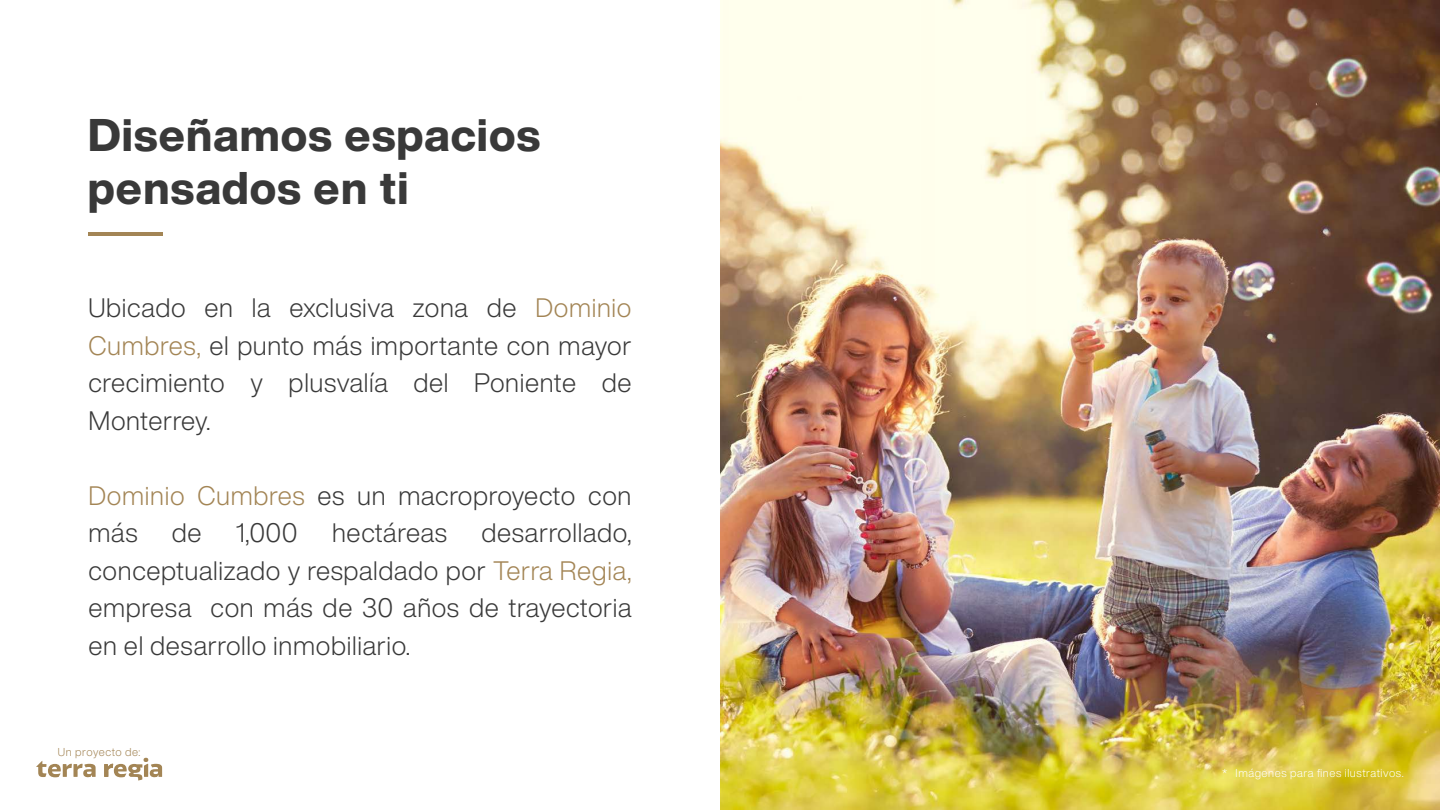
<style>
.page{position:relative;width:1440px;height:810px;background:#fff}
.page>*{position:absolute;margin:0;border:0;box-sizing:border-box;transform-origin:0 0}
.t1{font:800 45px/52.5px "Helvetica Now Display";letter-spacing:.025em;color:#393939}
.t2{font:300 26.25px/37.5px "Helvetica Now Display";letter-spacing:.025em;color:#393939;text-align:justify}
.t3{font:300 11.25px "Helvetica Now Display";letter-spacing:.05em;color:#fff}
.t4{font:300 11.25px "Helvetica Now Display";letter-spacing:.045em;color:#a38555}
.s1{color:#a38555}
</style>
<div class="page">
<img style="left:720px;top:0;width:720px;height:810px">
<hr style="left:88px;top:232px;width:75px;height:4px;background:#a38555">
<svg style="left:36px;top:761px;width:60px;height:16px"></svg>
<svg style="left:104px;top:758px;width:58px;height:22px"></svg>
<h1 class="t1" style="left:88px;top:109px;width:454px">Diseñamos espacios pensados en ti</h1>
<p class="t2" style="left:88px;top:289px;width:545px">Ubicado en la exclusiva zona de <span class="s1">Dominio Cumbres,</span> el punto más importante con mayor crecimiento y plusvalía del Poniente de Monterrey.</p>
<p class="t2" style="left:88px;top:476px;width:544px"><span class="s1">Dominio Cumbres</span> es un macroproyecto con más</p>
<p class="t2" style="left:172px;top:514px;width:31px">de</p>
<p class="t2" style="left:236px;top:514px;width:63px">1,000</p>
<p class="t2" style="left:332px;top:514px;width:117px">hectáreas</p>
<p class="t2" style="left:88px;top:514px;width:545px;text-indent:393px">desarrollado, conceptualizado y respaldado por <span class="s1">Terra Regia, </span>empresa con más de 30 años de trayectoria en el desarrollo inmobiliario.</p>
<p class="t4" style="left:58px;top:744px;width:84px">Un proyecto de:</p>
<p class="t3" style="left:1222px;top:766px;width:183px">* Imágenes para fines ilustrativos.</p>
</div>
